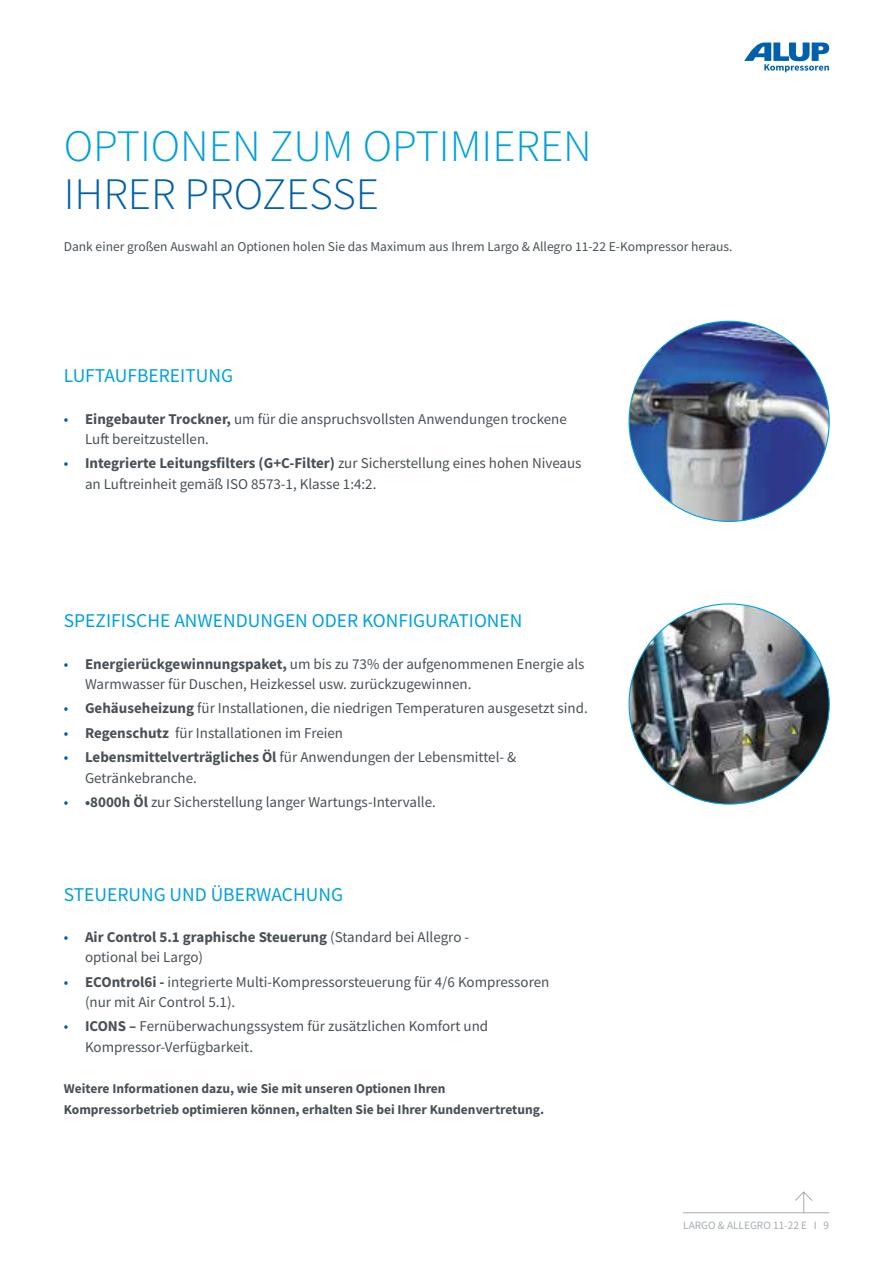
<style>
.page{position:relative;width:893px;height:1263px;background:#fff}
.page>*{position:absolute;margin:0;border:0;box-sizing:border-box;transform-origin:0 0}
.t1{font:300 45px "Source Sans Pro";color:#00a0de}
.t2{font:300 45px "Source Sans Pro";color:#0060ac}
.t3{font:19.5px "Source Sans Pro";color:#00a0de}
.t4{font:15px/20.2px "Source Sans Pro";color:#485156}
.t5{font:700 13.5px/21px "Source Sans Pro";color:#485156}
.t6{font:13.5px "Source Sans Pro";color:#485156}
.t7{font:11.25px "Source Sans Pro";color:#a4acb1}
.s1{color:#0060ac}
.s2{font-weight:700}
</style>
<div class="page">
<img style="left:629px;top:321px;width:200px;height:200px;border-radius:100px">
<img style="left:629px;top:604px;width:200px;height:200px;border-radius:100px">
<svg style="left:744px;top:43px;width:85px;height:29px"></svg>
<svg style="left:795px;top:1191px;width:18px;height:21px"></svg>
<hr style="left:683px;top:1212px;width:146px;height:1px;background:#a4acb1">
<h1 class="t1" style="left:64px;top:119px;width:529px">OPTIONEN ZUM OPTIMIEREN</h1>
<h1 class="t2" style="left:64px;top:167px;width:317px">IHRER PROZESSE</h1>
<p class="t6" style="left:64px;top:238px;width:670px">Dank einer großen Auswahl an Optionen holen Sie das Maximum aus Ihrem Largo &amp; Allegro 11-22 E-Kompressor heraus.</p>
<h2 class="t3" style="left:64px;top:364px;width:171px">LUFTAUFBEREITUNG</h2>
<p class="t4" style="left:85px;top:409px;width:483px;text-indent:-21px"><span class="s1">•</span> <span class="s2">Eingebauter Trockner,</span> um für die anspruchsvollsten Anwendungen trockene<br>Luft bereitzustellen.</p>
<p class="t4" style="left:85px;top:453px;width:498px;text-indent:-21px"><span class="s1">•</span> <span class="s2">Integrierte Leitungsfilters (G+C-Filter)</span> zur Sicherstellung eines hohen Niveaus an Luftreinheit gemäß ISO 8573-1, Klasse 1:4:2.</p>
<h2 class="t3" style="left:64px;top:608px;width:460px">SPEZIFISCHE ANWENDUNGEN ODER KONFIGURATIONEN</h2>
<p class="t4" style="left:85px;top:653px;width:501px;text-indent:-21px"><span class="s1">•</span> <span class="s2">Energierückgewinnungspaket,</span> um bis zu 73% der aufgenommenen Energie als<br>Warmwasser für Duschen, Heizkessel usw. zurückzugewinnen.</p>
<p class="t4" style="left:64px;top:698px;width:525px"><span class="s1">•</span> <span class="s2">Gehäuseheizung</span> für Installationen, die niedrigen Temperaturen ausgesetzt sind.</p>
<p class="t4" style="left:64px;top:722px;width:281px"><span class="s1">•</span> <span class="s2">Regenschutz</span> für Installationen im Freien</p>
<p class="t4" style="left:85px;top:747px;width:433px;text-indent:-21px"><span class="s1">•</span> <span class="s2">Lebensmittelverträgliches Öl</span> für Anwendungen der Lebensmittel- &amp;<br>Getränkebranche.</p>
<p class="t4" style="left:64px;top:792px;width:374px"><span class="s1">•</span> <span class="s2">•8000h Öl</span> zur Sicherstellung langer Wartungs-Intervalle.</p>
<h2 class="t3" style="left:64px;top:882px;width:281px">STEUERUNG UND ÜBERWACHUNG</h2>
<p class="t4" style="left:85px;top:927px;width:386px;text-indent:-21px"><span class="s1">•</span> <span class="s2">Air Control 5.1 graphische Steuerung</span> (Standard bei Allegro - optional bei Largo)</p>
<p class="t4" style="left:85px;top:971px;width:466px;text-indent:-21px"><span class="s1">•</span> <span class="s2">ECOntrol6i -</span> integrierte Multi-Kompressorsteuerung für 4/6 Kompressoren (nur mit Air Control 5.1).</p>
<p class="t4" style="left:85px;top:1016px;width:405px;text-indent:-21px"><span class="s1">•</span> <span class="s2">ICONS –</span> Fernüberwachungssystem für zusätzlichen Komfort und<br>Kompressor-Verfügbarkeit.</p>
<p class="t5" style="left:64px;top:1077px;width:482px">Weitere Informationen dazu, wie Sie mit unseren Optionen Ihren<br>Kompressorbetrieb optimieren können, erhalten Sie bei Ihrer Kundenvertretung.</p>
<p class="t7" style="left:683px;top:1218px;width:147px">LARGO &amp; ALLEGRO 11-22 E I 9</p>
</div>
